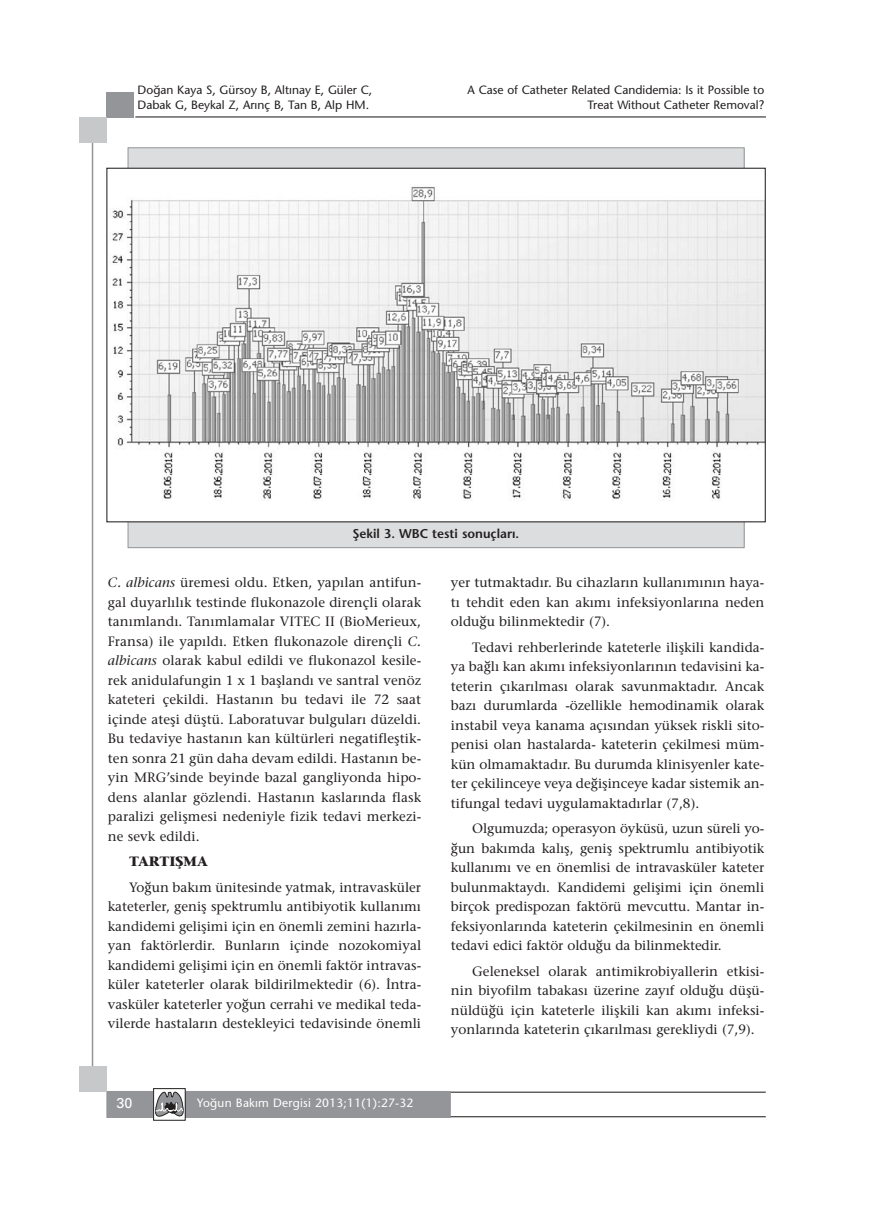
<style>
.page{position:relative;width:872px;height:1211px;background:#fff}
.page>*{position:absolute;margin:0;border:0;box-sizing:border-box;transform-origin:0 0}
.t1{font:14.25px "Univers";color:#fff}
.t2{font:13.5px/19.5px "Stone Serif";color:#231f20;text-align:justify}
.t3{font:700 13.5px "Stone Serif";color:#231f20}
.t4{font:600 12.75px "Stone Sans";color:#231f20}
.t5{font:12px/14.4px "Stone Sans";color:#231f20}
.t6{font:12px "Stone Sans";letter-spacing:.015em;color:#fff}
.s1{font-style:italic}
</style>
<div class="page">
<hr style="left:421px;top:1091px;width:344px;height:1px;background:#231f20">
<hr style="left:421px;top:1116px;width:344px;height:1px;background:#231f20">
<div style="left:106px;top:1091px;width:345px;height:27px;background:#939598"></div>
<hr style="left:135px;top:116px;width:631px;height:1px;background:#231f20">
<svg style="left:155px;top:1091px;width:29px;height:30px"></svg>
<div style="left:153px;top:1088px;width:33px;height:32px;border:1px solid #231f20"></div>
<hr style="left:92px;top:142px;width:1px;height:924px;background:#939598">
<div style="left:106px;top:92px;width:28px;height:26px;background:#939598"></div>
<div style="left:79px;top:118px;width:27px;height:25px;background:#c6c8ca"></div>
<div style="left:79px;top:1066px;width:27px;height:26px;background:#c6c8ca"></div>
<div style="left:128px;top:148px;width:616px;height:399px;background:#dcddde"></div>
<div style="left:107px;top:168px;width:658px;height:354px;background:#fff"></div>
<img style="left:110px;top:187px;width:653px;height:314px">
<p class="t5" style="left:138px;top:84px;width:236px">Doğan Kaya S, Gürsoy B, Altınay E, Güler C,<br>Dabak G, Beykal Z, Arınç B, Tan B, Alp HM.</p>
<p class="t5" style="left:467px;top:84px;width:298px;text-align:right">A Case of Catheter Related Candidemia: Is it Possible to<br>Treat Without Catheter Removal?</p>
<p class="t4" style="left:352px;top:529px;width:168px">Şekil 3. WBC testi sonuçları.</p>
<p class="t2" style="left:108px;top:574px;width:315px"><span class="s1">C. albicans</span> üremesi oldu. Etken, yapılan antifun&shy;gal duyarlılık testinde flukonazole dirençli olarak tanımlandı. Tanımlamalar VITEC II (BioMerieux, Fransa) ile yapıldı. Etken flukonazole dirençli <span class="s1">C. albicans</span> olarak kabul edildi ve flukonazol kesile&shy;rek anidulafungin 1 x 1 başlandı ve santral venöz kateteri çekildi. Hastanın bu tedavi ile 72 saat içinde ateşi düştü. Laboratuvar bulguları düzeldi.<br>Bu tedaviye hastanın kan kültürleri negatifleştik&shy;ten sonra 21 gün daha devam edildi. Hastanın be&shy;yin MRG’sinde beyinde bazal gangliyonda hipo&shy;dens alanlar gözlendi. Hastanın kaslarında flask paralizi gelişmesi nedeniyle fizik tedavi merkezi&shy;ne sevk edildi.</p>
<p class="t3" style="left:129px;top:856px;width:80px">TARTIŞMA</p>
<p class="t2" style="left:108px;top:878px;width:315px;text-indent:21px">Yoğun bakım ünitesinde yatmak, intravasküler kateterler, geniş spektrumlu antibiyotik kullanımı kandidemi gelişimi için en önemli zemini hazırla&shy;yan faktörlerdir. Bunların içinde nozokomiyal kandidemi gelişimi için en önemli faktör intravas&shy;küler kateterler olarak bildirilmektedir (6). İntra&shy;vasküler kateterler yoğun cerrahi ve medikal teda&shy;vilerde hastaların destekleyici tedavisinde önemli</p>
<p class="t1" style="left:116px;top:1097px;width:17px">30</p>
<p class="t6" style="left:197px;top:1098px;width:218px">Yoğun Bakım Dergisi 2013;11(1):27-32</p>
<p class="t2" style="left:451px;top:574px;width:315px">yer tutmaktadır. Bu cihazların kullanımının haya&shy;tı tehdit eden kan akımı infeksiyonlarına neden olduğu bilinmektedir (7).</p>
<p class="t2" style="left:451px;top:638px;width:315px;text-indent:21px">Tedavi rehberlerinde kateterle ilişkili kandida&shy;ya bağlı kan akımı infeksiyonlarının tedavisini ka&shy;teterin çıkarılması olarak savunmaktadır. Ancak bazı durumlarda -özellikle hemodinamik olarak instabil veya kanama açısından yüksek riskli sito&shy;penisi olan hastalarda- kateterin çekilmesi müm&shy;kün olmamaktadır. Bu durumda klinisyenler kate&shy;ter çekilinceye veya değişinceye kadar sistemik an&shy;tifungal tedavi uygulamaktadırlar (7,8).</p>
<p class="t2" style="left:451px;top:820px;width:315px;text-indent:21px">Olgumuzda; operasyon öyküsü, uzun süreli yo&shy;ğun bakımda kalış, geniş spektrumlu antibiyotik kullanımı ve en önemlisi de intravasküler kateter bulunmaktaydı. Kandidemi gelişimi için önemli birçok predispozan faktörü mevcuttu. Mantar in&shy;feksiyonlarında kateterin çekilmesinin en önemli tedavi edici faktör olduğu da bilinmektedir.</p>
<p class="t2" style="left:451px;top:962px;width:315px;text-indent:21px">Geleneksel olarak antimikrobiyallerin etkisi&shy;nin biyofilm tabakası üzerine zayıf olduğu düşü&shy;nüldüğü için kateterle ilişkili kan akımı infeksi&shy;yonlarında kateterin çıkarılması gerekliydi (7,9).</p>
</div>
